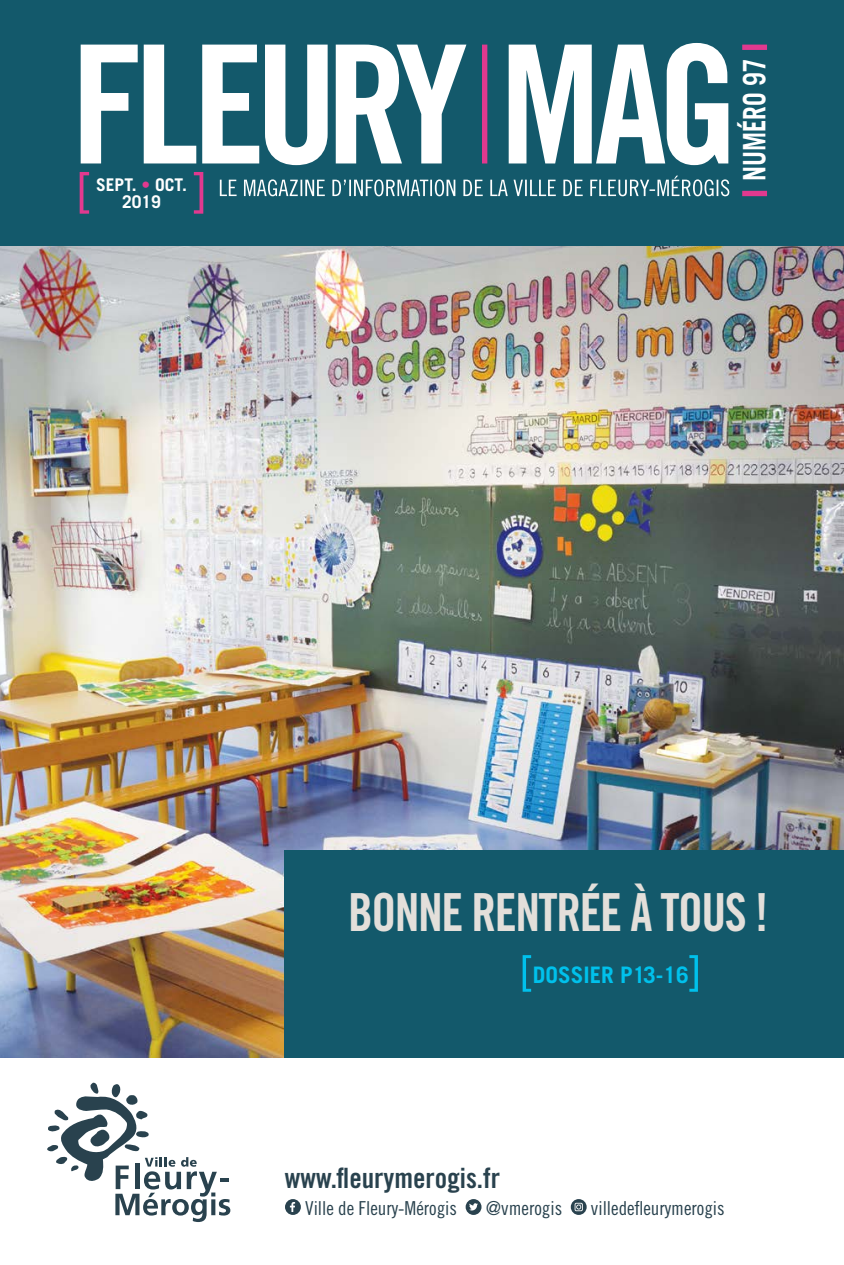
<style>
.page{position:relative;width:844px;height:1265px;background:#fff}
.page>*{position:absolute;margin:0;border:0;box-sizing:border-box;transform-origin:0 0}
.t1{font:52.5px "Trade Gothic LT Std Bd Cn 20";letter-spacing:-.03em;color:#e3dfda;scale:.94 1}
.t2{font:700 30.97px "Trade Gothic LT Std";color:#fff;scale:.79 1}
.t3{font:28px "Trade Gothic LT Std Bd Cn 20";color:#29424e}
.t4{font:700 22.75px "Trade Gothic LT Std";color:#00c1ec}
.t5{font:19.25px "Trade Gothic LT Std Cn 18";color:#29424e}
.t6{font:700 17.5px/17.5px "Trade Gothic LT Std";color:#fff;text-align:center}
.s1{color:#e1398f}
</style>
<div class="page">
<img style="left:0;top:246px;width:843px;height:812px">
<div style="left:0;top:0;width:843px;height:246px;background:#13596b"></div>
<svg style="left:81px;top:45px;width:385px;height:120px"></svg>
<svg style="left:508px;top:43px;width:220px;height:122px"></svg>
<div style="left:482px;top:45px;width:5px;height:119px;background:#e1398f"></div>
<div style="left:742px;top:191px;width:24px;height:5px;background:#e1398f"></div>
<div style="left:742px;top:45px;width:24px;height:5px;background:#e1398f"></div>
<svg style="left:80px;top:172px;width:9px;height:42px"></svg>
<svg style="left:194px;top:172px;width:9px;height:42px"></svg>
<svg style="left:220px;top:176px;width:509px;height:20px"></svg>
<svg style="left:47px;top:1083px;width:183px;height:139px"></svg>
<div style="left:285px;top:1199px;width:16px;height:16px;background:#29424e;border-radius:50%"></div>
<svg style="left:290px;top:1202px;width:5px;height:10px"></svg>
<svg style="left:465px;top:1199px;width:16px;height:16px"></svg>
<svg style="left:469px;top:1203px;width:9px;height:7px"></svg>
<svg style="left:570px;top:1199px;width:16px;height:16px"></svg>
<svg style="left:574px;top:1203px;width:8px;height:8px"></svg>
<div style="left:285px;top:851px;width:558px;height:207px;background:#13596b"></div>
<svg style="left:522px;top:955px;width:9px;height:37px"></svg>
<svg style="left:689px;top:955px;width:8px;height:37px"></svg>
<p class="t6" style="left:96px;top:176px;width:92px">SEPT. <span class="s1">•</span> OCT.<br>2019</p>
<h2 class="t2" style="left:735px;top:181px;width:157px;rotate:-90deg">NUMÉRO 97</h2>
<h1 class="t1" style="left:348px;top:880px;width:449px">bonne rentrée à tous !</h1>
<p class="t4" style="left:532px;top:961px;width:157px">DOSSIER P13-16</p>
<h3 class="t3" style="left:285px;top:1161px;width:217px">www.fleurymerogis.fr</h3>
<p class="t5" style="left:305px;top:1197px;width:153px">Ville de Fleury-Mérogis</p>
<p class="t5" style="left:485px;top:1197px;width:78px">@vmerogis</p>
<p class="t5" style="left:590px;top:1197px;width:135px">villedefleurymerogis</p>
</div>
